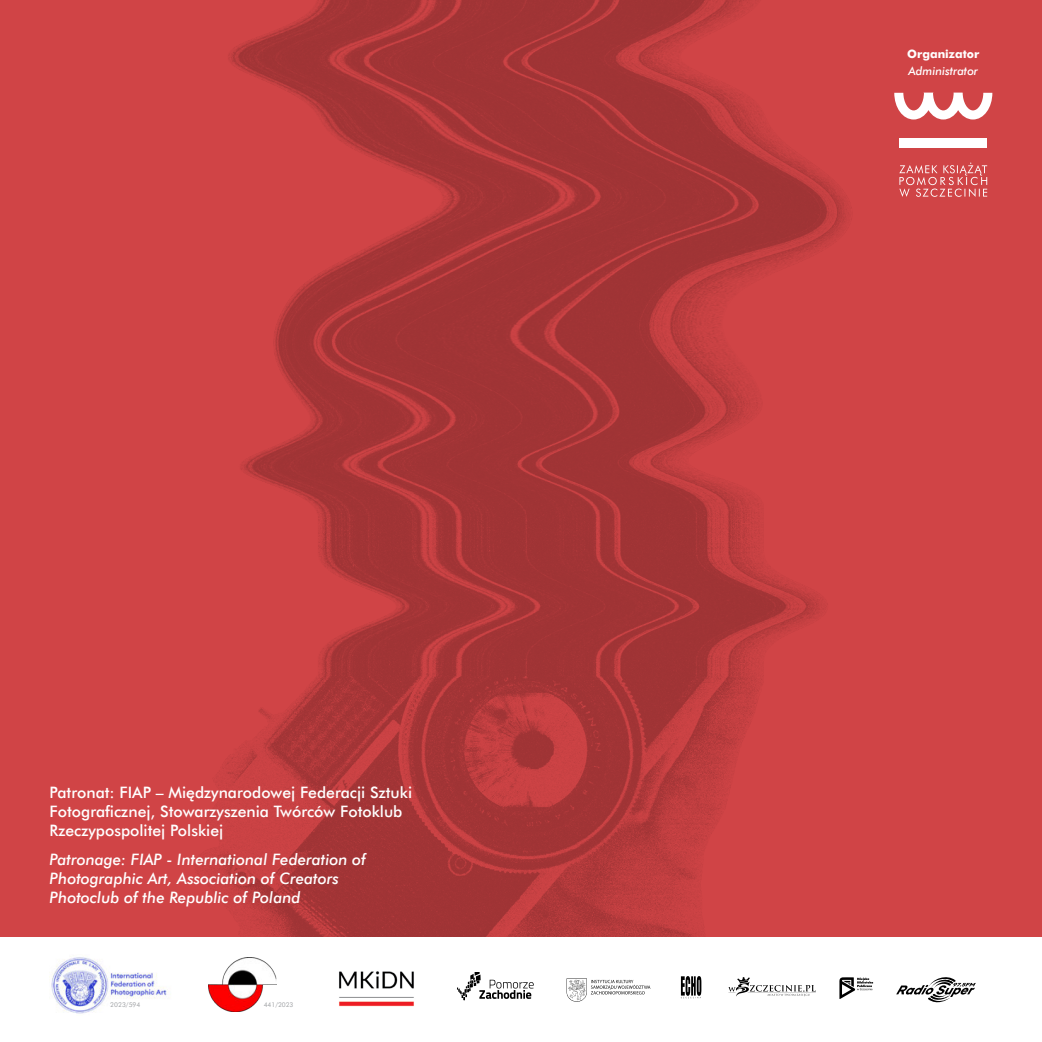
<style>
.page{position:relative;width:1042px;height:1042px;background:#fff}
.page>*{position:absolute;margin:0;border:0;box-sizing:border-box;transform-origin:0 0}
.t1{font:15.75px/18.9px "Futura Md EU";color:#fff}
.t2{font:italic 15.75px/18.9px "Futura Md EU";color:#fff}
.t3{font:italic 11.55px "Futura Md EU";color:#fff}
.t4{font:700 11.55px "Futura EU";color:#fff}
.t5{font:6.65px "Futura EU";color:#a1a3a6}
.t6{font:6.48px "Futura EU";color:#a1a3a6}
</style>
<div class="page">
<img style="left:0;top:0;width:1036px;height:937px">
<div style="left:1036px;top:0;width:6px;height:1042px;background:#d04446"></div>
<div style="left:0;top:938px;width:1042px;height:104px;background:#fff"></div>
<img style="left:51px;top:957px;width:117px;height:57px">
<img style="left:208px;top:957px;width:69px;height:54px">
<svg style="left:894px;top:93px;width:98px;height:26px"></svg>
<svg style="left:899px;top:163px;width:88px;height:34px"></svg>
<div style="left:899px;top:138px;width:88px;height:9px;background:#fff"></div>
<svg style="left:566px;top:978px;width:84px;height:24px"></svg>
<svg style="left:728px;top:977px;width:88px;height:19px"></svg>
<svg style="left:681px;top:976px;width:20px;height:22px"></svg>
<svg style="left:896px;top:977px;width:80px;height:26px"></svg>
<svg style="left:457px;top:972px;width:77px;height:28px"></svg>
<svg style="left:839px;top:977px;width:34px;height:22px"></svg>
<img style="left:339px;top:971px;width:75px;height:36px">
<p class="t1" style="left:50px;top:784px;width:364px">Patronat: FIAP – Międzynarodowej Federacji Sztuki<br>Fotograficznej, Stowarzyszenia Twórców Fotoklub<br>Rzeczypospolitej Polskiej</p>
<p class="t2" style="left:50px;top:850px;width:318px">Patronage: FIAP - International Federation of<br>Photographic Art, Association of Creators<br>Photoclub of the Republic of Poland</p>
<p class="t5" style="left:110px;top:1001px;width:32px">2023/594</p>
<p class="t6" style="left:264px;top:1000px;width:31px">441/2023</p>
<p class="t4" style="left:907px;top:47px;width:74px">Organizator</p>
<p class="t3" style="left:908px;top:64px;width:71px">Administrator</p>
</div>
